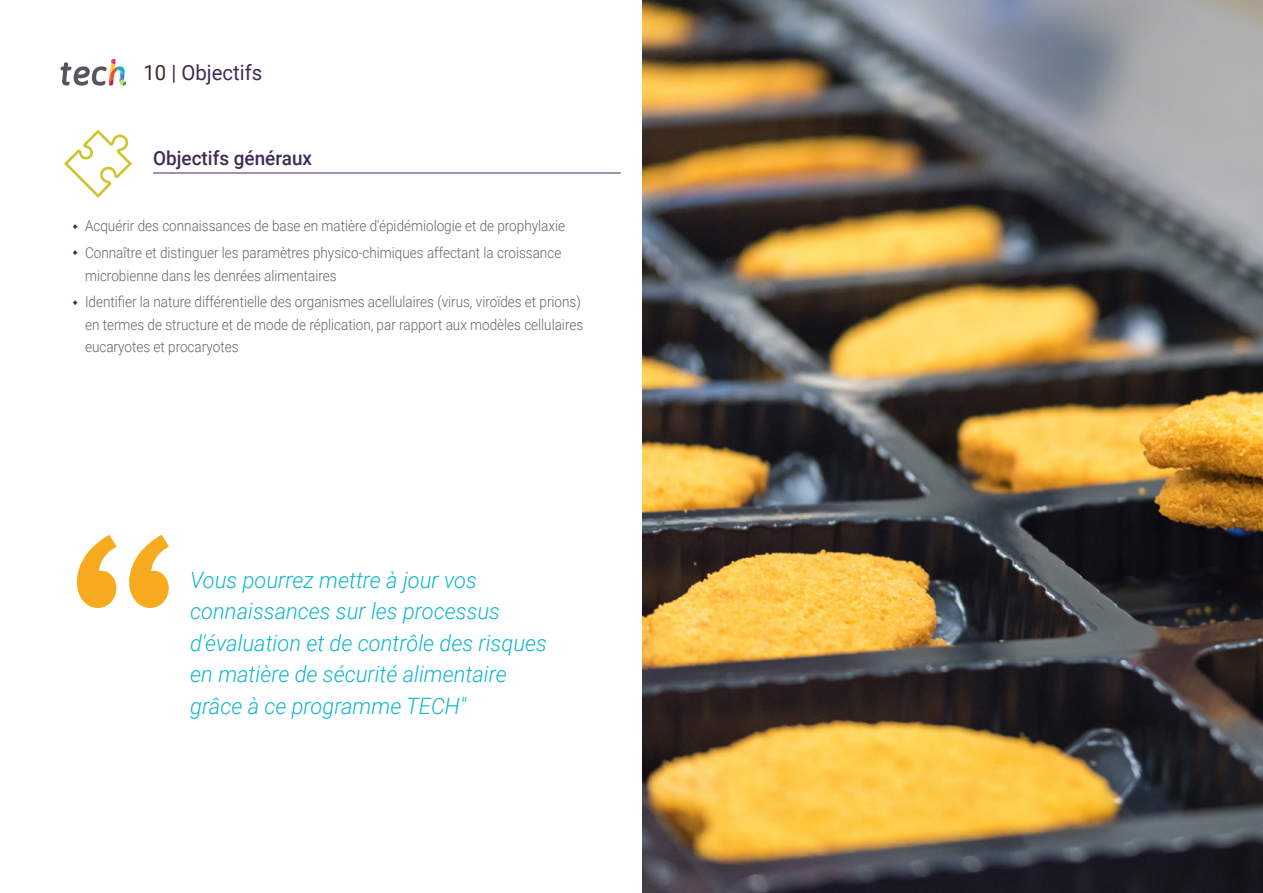
<style>
.page{position:relative;width:1263px;height:893px;background:#fff}
.page>*{position:absolute;margin:0;border:0;box-sizing:border-box;transform-origin:0 0}
.t1{font:italic 300 22.5px/31.5px "Roboto";color:#0fb6cf}
.t2{font:21px "Roboto";color:#3f2b56}
.t3{font:500 19.5px "Roboto";color:#3f2b56}
.t4{font:300 15px/26.7px "Roboto";color:#61646a;scale:.9 1}
.s1{color:#312e20}
</style>
<div class="page">
<hr style="left:153px;top:173px;width:468px;height:1px;background:#3f2b56">
<svg style="left:64px;top:130px;width:68px;height:68px"></svg>
<svg style="left:61px;top:59px;width:65px;height:27px"></svg>
<svg style="left:77px;top:535px;width:92px;height:73px"></svg>
<img style="left:642px;top:0;width:621px;height:893px">
<h2 class="t2" style="left:144px;top:57px;width:120px"><span class="s1">10</span> | Objectifs</h2>
<h3 class="t3" style="left:153px;top:144px;width:160px">Objectifs généraux</h3>
<p class="t4" style="left:85px;top:212px;width:535px">Acquérir des connaissances de base en matière d'épidémiologie et de prophylaxie<br>Connaître et distinguer les paramètres physico-chimiques affectant la croissance</p>
<p class="t4" style="left:85px;top:261px;width:552px">microbienne dans les denrées alimentaires<br>Identifier la nature différentielle des organismes acellulaires (virus, viroïdes et prions)</p>
<p class="t4" style="left:85px;top:313px;width:555px;line-height:22.5px">en termes de structure et de mode de réplication, par rapport aux modèles cellulaires eucaryotes et procaryotes</p>
<h1 class="t1" style="left:190px;top:563px;width:358px">Vous pourrez mettre à jour vos connaissances sur les processus d'évaluation et de contrôle des risques en matière de sécurité alimentaire grâce à ce programme TECH"</h1>
</div>
